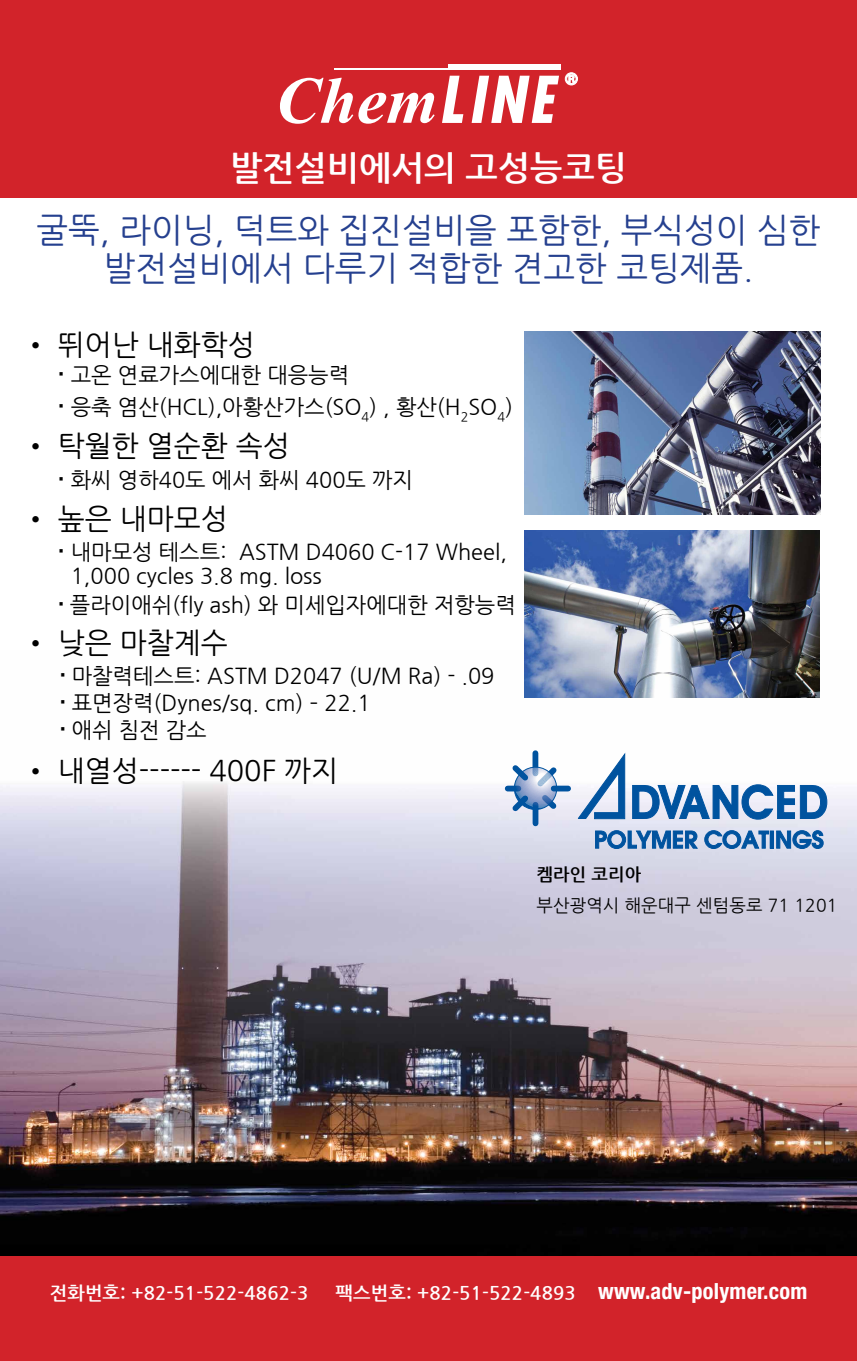
<style>
.page{position:relative;width:857px;height:1361px;background:#fff}
.page>*{position:absolute;margin:0;border:0;box-sizing:border-box;transform-origin:0 0}
.t1{font:700 34.33px "Nanum Gothic";color:#fff}
.t2{font:33.67px/38px "Nanum Gothic";color:#25408f;text-align:center}
.t3{font:28.7px "Nanum Gothic";color:#000}
.t4{font:21.77px/26.7px "Nanum Gothic";color:#000}
.t5{font:700 18.55px "Nanum Gothic";letter-spacing:.01em;color:#fff}
.t6{font:17.5px "Nanum Gothic";letter-spacing:.01em;color:#000}
.t7{font:700 17.5px "Nanum Gothic";letter-spacing:.01em;color:#000}
.s1{font-family:"Helvetica Neue LT Std";font-stretch:condensed;font-size:22.29px}
</style>
<div class="page">
<img style="left:0;top:650px;width:857px;height:607px">
<div style="left:0;top:0;width:857px;height:197px;background:#d2232a"></div>
<img style="left:525px;top:331px;width:295px;height:183px">
<div style="left:0;top:1257px;width:857px;height:104px;background:#d2232a"></div>
<svg style="left:505px;top:743px;width:322px;height:106px"></svg>
<svg style="left:280px;top:72px;width:298px;height:52px"></svg>
<div style="left:334px;top:68px;width:227px;height:2px;border:1px solid #fff"></div>
<div style="left:448px;top:64px;width:113px;height:5px;background:#fff"></div>
<div style="left:448px;top:64px;width:113px;height:6px;border:1px solid #fff"></div>
<img style="left:525px;top:530px;width:295px;height:168px">
<svg style="left:61px;top:674px;width:4px;height:3px"></svg>
<svg style="left:61px;top:700px;width:4px;height:4px"></svg>
<svg style="left:61px;top:727px;width:4px;height:4px"></svg>
<h1 class="t1" style="left:230px;top:151px;width:398px">발전설비에서의 고성능코팅</h1>
<h2 class="t2" style="left:37px;top:212px;width:785px">굴뚝, 라이닝, 덕트와 집진설비을 포함한, 부식성이 심한 발전설비에서 다루기 적합한 견고한 코팅제품.</h2>
<h3 class="t3" style="left:22px;top:331px;width:234px">• 뛰어난 내화학성</h3>
<p class="t4" style="left:71px;top:360px;width:444px;line-height:31.7px">고온 연료가스에대한 대응능력<br>응축 염산(HCL),아황산가스(SO<sub>4</sub>) , 황산(H<sub>2</sub>SO<sub>4</sub>)</p>
<h3 class="t3" style="left:22px;top:432px;width:269px">• 탁월한 열순환 속성</h3>
<p class="t4" style="left:71px;top:467px;width:344px">화씨 영하40도 에서 화씨 400도 까지</p>
<h3 class="t3" style="left:22px;top:505px;width:207px">• 높은 내마모성</h3>
<p class="t4" style="left:71px;top:541px;width:438px;line-height:23.8px">내마모성 테스트: ASTM D4060 C-17 Wheel,<br>1,000 cycles 3.8 mg. loss</p>
<p class="t4" style="left:70px;top:592px;width:447px">플라이애쉬(fly ash) 와 미세입자에대한 저항능력</p>
<h3 class="t3" style="left:22px;top:629px;width:207px">• 낮은 마찰계수</h3>
<p class="t4" style="left:72px;top:663px;width:424px">마찰력테스트: ASTM D2047 (U/M Ra) - .09 표면장력(Dynes/sq. cm) – 22.1<br>애쉬 침전 감소</p>
<h3 class="t3" style="left:22px;top:757px;width:317px">• 내열성------ 400F 까지</h3>
<p class="t7" style="left:536px;top:866px;width:106px">켐라인 코리아</p>
<p class="t6" style="left:536px;top:897px;width:302px">부산광역시 해운대구 센텀동로 71 1201</p>
<p class="t5" style="left:50px;top:1284px;width:260px">전화번호: +82-51-522-4862-3</p>
<p class="t5" style="left:335px;top:1284px;width:473px">팩스번호: +82-51-522-4893 <span class="s1">www.adv-polymer.com</span></p>
</div>
